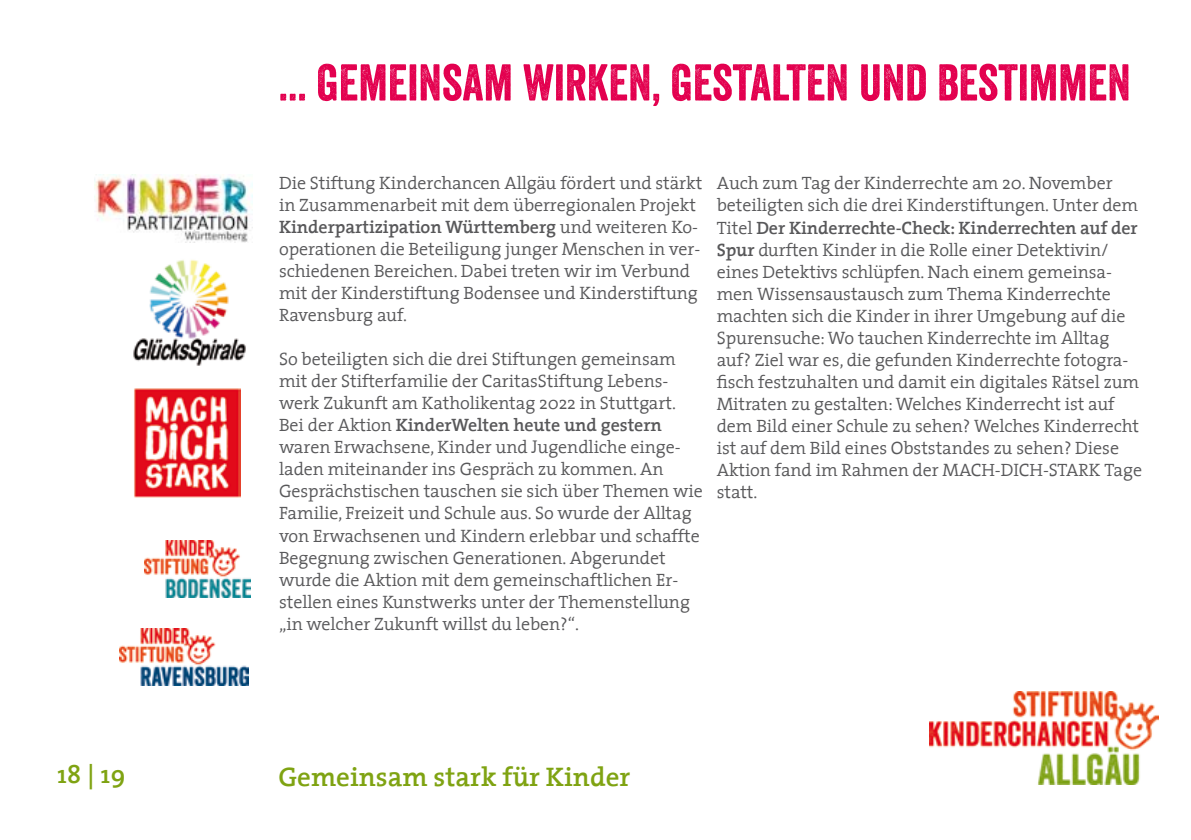
<style>
.page{position:relative;width:1191px;height:840px;background:#fff}
.page>*{position:absolute;margin:0;border:0;box-sizing:border-box;transform-origin:0 0}
.t1{font:50px "Veneer";color:#e3004f}
.t2{font:600 27px "The Serif";color:#7fa312}
.t3{font:600 25.4px "The Serif";color:#7fa312}
.t4{font:300 18px/22px "The Serif";letter-spacing:-.005em;color:#58585a}
.s1{font-weight:600}
</style>
<div class="page">
<img style="left:95px;top:174px;width:157px;height:68px">
<img style="left:133px;top:260px;width:113px;height:106px">
<img style="left:134px;top:388px;width:107px;height:109px">
<img style="left:144px;top:540px;width:107px;height:57px">
<img style="left:119px;top:628px;width:129px;height:57px">
<img style="left:929px;top:691px;width:229px;height:92px">
<h3 class="t3" style="left:57px;top:753px;width:70px">18 | 19</h3>
<h1 class="t1" style="left:279px;top:52px;width:853px">... GEMEINSAM WIRKEN, GESTALTEN UND BESTIMMEN</h1>
<p class="t4" style="left:279px;top:171px;width:425px">Die Stiftung Kinderchancen Allgäu fördert und stärkt in Zusammenarbeit mit dem überregionalen Projekt <span class="s1">Kinderpartizipation Württemberg</span> und weiteren Ko&shy;operationen die Beteiligung junger Menschen in ver&shy;schiedenen Bereichen. Dabei treten wir im Verbund mit der Kinderstiftung Bodensee und Kinderstiftung Ravensburg auf.</p>
<p class="t4" style="left:279px;top:347px;width:425px">So beteiligten sich die drei Stiftungen gemeinsam mit der Stifterfamilie der CaritasStiftung Lebens&shy;werk Zukunft am Katholikentag 2022 in Stuttgart.<br>Bei der Aktion <span class="s1">KinderWelten heute und gestern </span>waren Erwachsene, Kinder und Jugendliche einge&shy;laden miteinander ins Gespräch zu kommen. An Gesprächstischen tauschen sie sich über Themen wie Familie, Freizeit und Schule aus. So wurde der Alltag von Erwachsenen und Kindern erlebbar und schaffte Begegnung zwischen Generationen. Abgerundet wurde die Aktion mit dem gemeinschaftlichen Er&shy;stellen eines Kunstwerks unter der Themenstellung „in welcher Zukunft willst du leben?“.</p>
<p class="t4" style="left:716px;top:172px;width:427px">Auch zum Tag der Kinderrechte am 20. November beteiligten sich die drei Kinderstiftungen. Unter dem Titel <span class="s1">Der Kinderrechte-Check: Kinderrechten auf der Spur</span> durften Kinder in die Rolle einer Detektivin/ eines Detektivs schlüpfen. Nach einem gemeinsa&shy;men Wissensaustausch zum Thema Kinderrechte machten sich die Kinder in ihrer Umgebung auf die Spurensuche: Wo tauchen Kinderrechte im Alltag auf? Ziel war es, die gefunden Kinderrechte fotogra&shy;fisch festzuhalten und damit ein digitales Rätsel zum Mitraten zu gestalten: Welches Kinderrecht ist auf dem Bild einer Schule zu sehen? Welches Kinderrecht ist auf dem Bild eines Obststandes zu sehen? Diese Aktion fand im Rahmen der MACH-DICH-STARK Tage statt.</p>
<h2 class="t2" style="left:278px;top:753px;width:353px">Gemeinsam stark für Kinder</h2>
</div>
